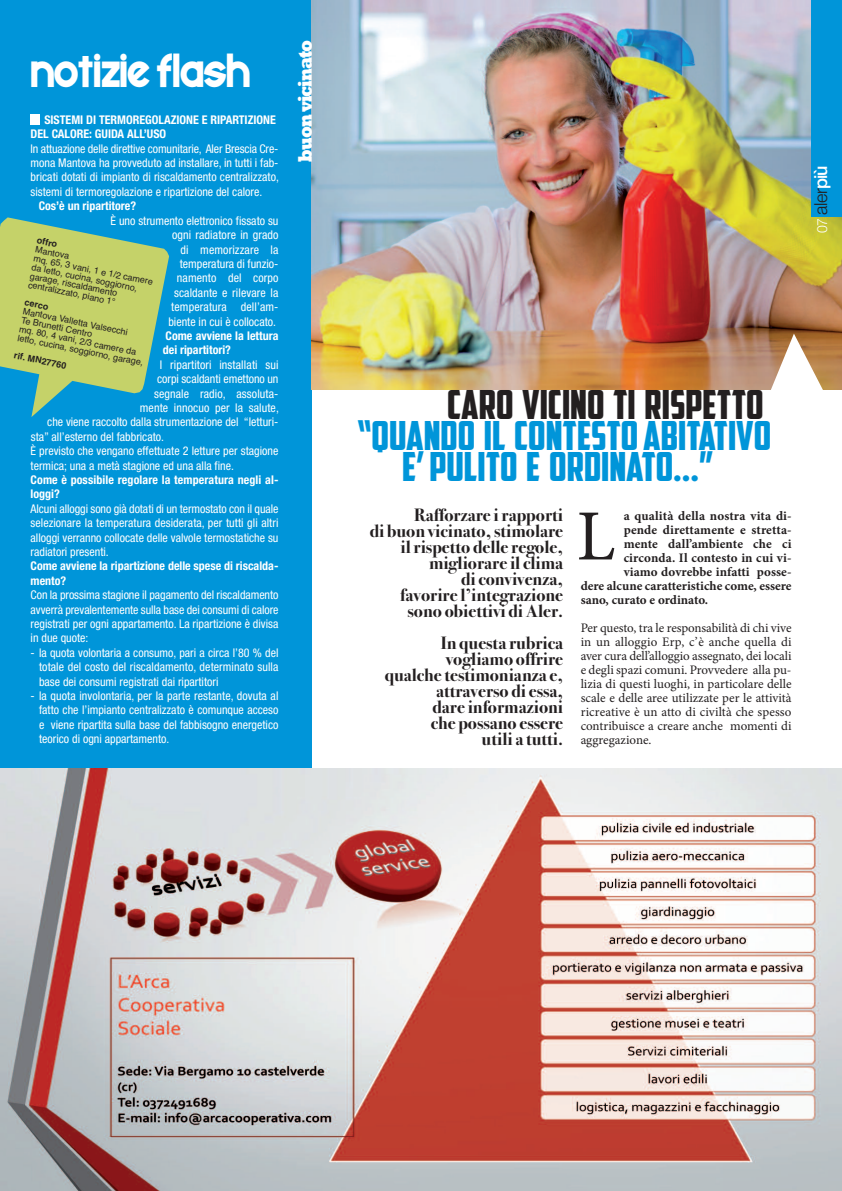
<style>
.page{position:relative;width:842px;height:1191px;background:#fff}
.page>*{position:absolute;margin:0;border:0;box-sizing:border-box;transform-origin:0 0}
.t1{font:72px "Minion Pro";color:#231f20}
.t2{font:40px/31px "American Captain";color:#0095d9;text-align:center}
.t3{font:40px "American Captain";color:#231f20}
.t4{font:36px "CC Colon";letter-spacing:-.025em;color:#fff;scale:.9 1}
.t5{font:800 20px "Rockwell";letter-spacing:-.06em;color:#fff;scale:.8 1}
.t6{font:700 18px/16px "Bodoni Svty Two ITCTT";color:#231f20;text-align:right}
.t7{font:300 18px "Helvetica Neue";color:#231f20}
.t8{font:13px/14px "Minion Pro";color:#231f20;text-align:justify}
.t9{font:700 13px "Minion Pro";letter-spacing:.005em;color:#231f20}
.t10{font:condensed 12px/14.4px "Helvetica Neue";color:#fff;text-align:justify}
.t11{font:700 condensed 12px/14.4px "Helvetica Neue";color:#fff}
.t12{font:9px/9px "Helvetica";color:#231f20}
.t13{font:700 9px "Helvetica";color:#231f20}
.s1{font-size:14px;color:#fff}
.s2{font-weight:500;color:#fff}
</style>
<div class="page">
<div style="left:0;top:0;width:312px;height:822px;background:#0095d9"></div>
<img style="left:312px;top:0;width:530px;height:389px">
<div style="left:31px;top:114px;width:9px;height:10px;background:#fff"></div>
<div style="left:811px;top:0;width:31px;height:217px;background:#0095d9"></div>
<svg style="left:768px;top:334px;width:60px;height:56px"></svg>
<img style="left:0;top:768px;width:842px;height:423px">
<svg style="left:0;top:217px;width:169px;height:200px"></svg>
<h3 class="t4" style="left:31px;top:54px;width:245px">Notizie Flash</h3>
<p class="t11" style="left:31px;top:114px;width:247px;line-height:14px;text-indent:14px">SISTEMI DI TERMOREGOLAZIONE E RIPARTIZIONE<br>DEL CALORE: GUIDA ALL’USO</p>
<p class="t10" style="left:31px;top:142px;width:250px">In attuazione delle direttive comunitarie, Aler Brescia Cre&shy;mona Mantova ha provveduto ad installare, in tutti i fab&shy;bricati dotati di impianto di riscaldamento centralizzato, sistemi di termoregolazione e ripartizione del calore.</p>
<p class="t11" style="left:39px;top:200px;width:99px">Cos’è un ripartitore?</p>
<p class="t10" style="left:111px;top:214px;width:169px;text-align:right">È uno strumento elettronico fissato su ogni radiatore in grado<br>di memorizzare la<br>temperatura di funzio-<br>namento del corpo<br>scaldante e rilevare la<br>temperatura dell’am-<br>biente in cui è collocato.</p>
<p class="t11" style="left:163px;top:329px;width:117px">Come avviene la lettura dei ripartitori?</p>
<p class="t10" style="left:160px;top:358px;width:120px">I ripartitori installati sui</p>
<p class="t10" style="left:157px;top:373px;width:123px">corpi scaldanti emettono un</p>
<p class="t10" style="left:154px;top:387px;width:126px">segnale radio, assoluta-</p>
<p class="t10" style="left:140px;top:401px;width:141px">mente innocuo per la salute,</p>
<p class="t10" style="left:47px;top:416px;width:233px">che viene raccolto dalla strumentazione del “letturi-</p>
<p class="t10" style="left:31px;top:430px;width:135px">sta” all’esterno del fabbricato.</p>
<p class="t10" style="left:31px;top:445px;width:249px">È previsto che vengano effettuate 2 letture per stagione</p>
<p class="t10" style="left:31px;top:459px;width:205px">termica; una a metà stagione ed una alla fine.</p>
<p class="t11" style="left:31px;top:473px;width:249px">Come è possibile regolare la temperatura negli al&shy;loggi?</p>
<p class="t10" style="left:31px;top:502px;width:249px">Alcuni alloggi sono già dotati di un termostato con il quale selezionare la temperatura desiderata, per tutti gli altri alloggi verranno collocate delle valvole termostatiche su radiatori presenti.</p>
<p class="t11" style="left:31px;top:560px;width:249px">Come avviene la ripartizione delle spese di riscalda&shy;mento?</p>
<p class="t10" style="left:31px;top:589px;width:249px">Con la prossima stagione il pagamento del riscaldamento avverrà prevalentemente sulla base dei consumi di calore registrati per ogni appartamento. La ripartizione è divisa in due quote:</p>
<p class="t10" style="left:39px;top:646px;width:241px;text-indent:-9px">- la quota volontaria a consumo, pari a circa l’80 % del totale del costo del riscaldamento, determinato sulla base dei consumi registrati dai ripartitori</p>
<p class="t10" style="left:39px;top:689px;width:241px;text-indent:-9px">- la quota involontaria, per la parte restante, dovuta al fatto che l’impianto centralizzato è comunque acceso e viene ripartita sulla base del fabbisogno energetico teorico di ogni appartamento.</p>
<p class="t13" style="left:38px;top:235px;width:22px;rotate:11deg">offro</p>
<p class="t12" style="left:34px;top:254px;width:123px;rotate:11deg">mq. 65, 3 vani, 1 e 1/2 camere</p>
<p class="t12" style="left:37px;top:240px;width:109px;line-height:18.2px;rotate:11deg">Mantova<br>da letto, cucina, soggiorno,</p>
<p class="t12" style="left:31px;top:271px;width:91px;rotate:11deg">garage, riscaldamento</p>
<p class="t13" style="left:26px;top:297px;width:26px;rotate:11deg">cerco</p>
<p class="t12" style="left:29px;top:280px;width:90px;rotate:11deg">centralizzato, piano 1°</p>
<p class="t12" style="left:24px;top:307px;width:130px;rotate:11deg">Mantova Valletta Valsecchi<br>Te Brunetti Centro<br>mq. 80, 4 vani, 2/3 camere da letto, cucina, soggiorno, garage,</p>
<p class="t13" style="left:15px;top:350px;width:55px;rotate:11deg">rif. MN27760</p>
<h3 class="t5" style="left:293px;top:162px;width:154px;rotate:-90deg">buon vicinato</h3>
<h3 class="t7" style="left:806px;top:233px;width:69px;rotate:-90deg"><span class="s1">07</span> aler<span class="s2">più</span></h3>
<h2 class="t3" style="left:447px;top:380px;width:318px">CARO VICINO TI RISPETTO</h2>
<h2 class="t2" style="left:357px;top:419px;width:415px">“QUANDO IL CONTESTO ABITATIVO<br>E’ PULITO E ORDINATO...”</h2>
<h3 class="t6" style="left:370px;top:505px;width:195px">Rafforzare irapporti<br>di buon vicinato,stimolare ilrispetto delle regole, migliorare il clima<br>di convivenza,<br>favorire l’integrazione sono obiettivi diAler.</h3>
<h3 class="t6" style="left:385px;top:633px;width:180px">In questa rubrica vogliamo offrire qualche testimonianza e, attraverso di essa,<br>dare informazioni<br>che possano essere<br>utili a tutti.</h3>
<p class="t9" style="left:624px;top:511px;width:169px">a qualità della nostra vita di-</p>
<p class="t9" style="left:624px;top:525px;width:169px">pende direttamente e stretta-</p>
<p class="t9" style="left:624px;top:539px;width:169px">mente dall’ambiente che ci</p>
<p class="t9" style="left:624px;top:553px;width:169px">circonda. Il contesto in cui vi-</p>
<p class="t9" style="left:624px;top:567px;width:169px">viamo dovrebbe infatti posse-</p>
<p class="t9" style="left:581px;top:581px;width:212px">dere alcune caratteristiche come, essere</p>
<p class="t9" style="left:581px;top:595px;width:129px">sano, curato e ordinato.</p>
<p class="t8" style="left:581px;top:622px;width:212px">Per questo, tra le responsabilità di chi vive in un alloggio Erp, c’è anche quella di aver cura dell’alloggio assegnato, dei locali e degli spazi comuni. Provvedere alla pu&shy;lizia di questi luoghi, in particolare delle scale e delle aree utilizzate per le attività ricreative è un atto di civiltà che spesso contribuisce a creare anche momenti di aggregazione.</p>
<h1 class="t1" style="left:576px;top:509px;width:40px">L</h1>
</div>
